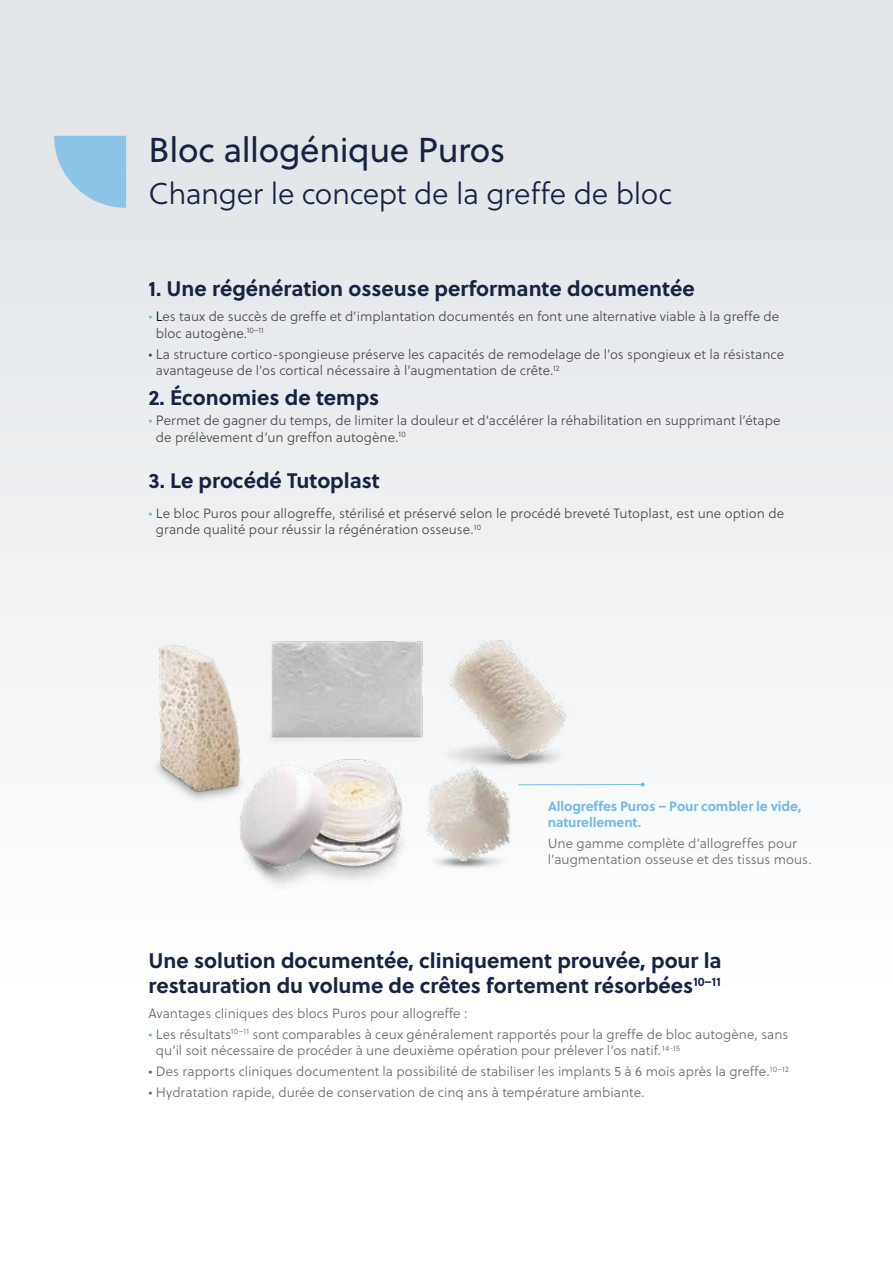
<style>
.page{position:relative;width:893px;height:1263px;background:#fff}
.page>*{position:absolute;margin:0;border:0;box-sizing:border-box;transform-origin:0 0}
.t1{font:34.5px "Soleil";letter-spacing:-.01em;color:#182342}
.t2{font:30px "Soleil Lt";letter-spacing:-.01em;color:#182342}
.t3{font:700 21px/25.2px "Soleil";color:#182342}
.t4{font:13.5px/16.5px "Soleil Lt";color:#4a4a49}
.t5{font:13.5px/16.5px "Soleil Lt";color:#6a6a69}
.t6{font:700 13.5px/16.5px "Soleil";letter-spacing:-.01em;color:#73bbe6}
.s1{color:#73bbe6}
.s2{color:#000}
</style>
<div class="page">
<div style="left:0;top:0;width:893px;height:1263px;background:linear-gradient(to bottom,#dfe4e7,#fff)"></div>
<svg style="left:54px;top:136px;width:72px;height:72px;background:#9fcce9"></svg>
<img style="left:418px;top:614px;width:187px;height:175px">
<img style="left:415px;top:761px;width:112px;height:116px">
<img style="left:269px;top:636px;width:176px;height:116px">
<img style="left:129px;top:630px;width:140px;height:182px">
<img style="left:225px;top:716px;width:190px;height:184px">
<hr style="left:518px;top:784px;width:125px;height:1px;background:#73bbe6">
<svg style="left:641px;top:782px;width:4px;height:4px"></svg>
<h1 class="t1" style="left:148px;top:128px;width:358px">Bloc allogénique Puros</h1>
<h2 class="t2" style="left:148px;top:175px;width:525px">Changer le concept de la greffe de bloc</h2>
<h3 class="t3" style="left:148px;top:277px;width:548px">1. Une régénération osseuse performante documentée</h3>
<p class="t4" style="left:156px;top:309px;width:625px;text-indent:-7px"><span class="s1">•</span> <span class="s2">L</span>es taux de succès de greffe et d’implantation documentés en font une alternative viable à la greffe de bloc autogène.<sup>10–11</sup></p>
<p class="t4" style="left:156px;top:346px;width:630px;text-indent:-7px">• La structure cortico-spongieuse préserve les capacités de remodelage de l’os spongieux et la résistance avantageuse de l’os cortical nécessaire à l’augmentation de crête.<sup>12</sup></p>
<h3 class="t3" style="left:148px;top:385px;width:232px">2. Économies de temps</h3>
<p class="t4" style="left:156px;top:413px;width:626px;text-indent:-7px"><span class="s1">•</span> Permet de gagner du temps, de limiter la douleur et d’accélérer la réhabilitation en supprimant l’étape de prélèvement d’un greffon autogène.<sup>10</sup></p>
<h3 class="t3" style="left:148px;top:469px;width:233px">3. Le procédé Tutoplast</h3>
<p class="t4" style="left:156px;top:505px;width:630px;text-indent:-7px"><span class="s1">•</span> Le bloc Puros pour allogreffe, stérilisé et préservé selon le procédé breveté Tutoplast, est une option de grande qualité pour réussir la régénération osseuse.<sup>10</sup></p>
<p class="t6" style="left:548px;top:798px;width:255px">Allogreffes Puros – Pour combler le vide, naturellement.</p>
<p class="t5" style="left:548px;top:835px;width:266px">Une gamme complète d’allogreffes pour l’augmentation osseuse et des tissus mous.</p>
<h3 class="t3" style="left:148px;top:948px;width:575px">Une solution documentée, cliniquement prouvée, pour la restauration du volume de crêtes fortement résorbées<sup>10–11</sup></h3>
<p class="t5" style="left:148px;top:1006px;width:320px">Avantages cliniques des blocs Puros pour allogreffe :</p>
<p class="t5" style="left:156px;top:1026px;width:634px;text-indent:-7px"><span class="s1">•</span> Les résultats<sup>10–11</sup> sont comparables à ceux généralement rapportés pour la greffe de bloc autogène, sans qu’il soit nécessaire de procéder à une deuxième opération pour prélever l’os natif. <sup>14-15</sup></p>
<p class="t5" style="left:149px;top:1064px;width:642px">• Des rapports cliniques documentent la possibilité de stabiliser les implants 5 à 6 mois après la greffe.<sup>10–12</sup></p>
<p class="t5" style="left:148px;top:1084px;width:498px">• Hydratation rapide, durée de conservation de cinq ans à température ambiante.</p>
</div>
